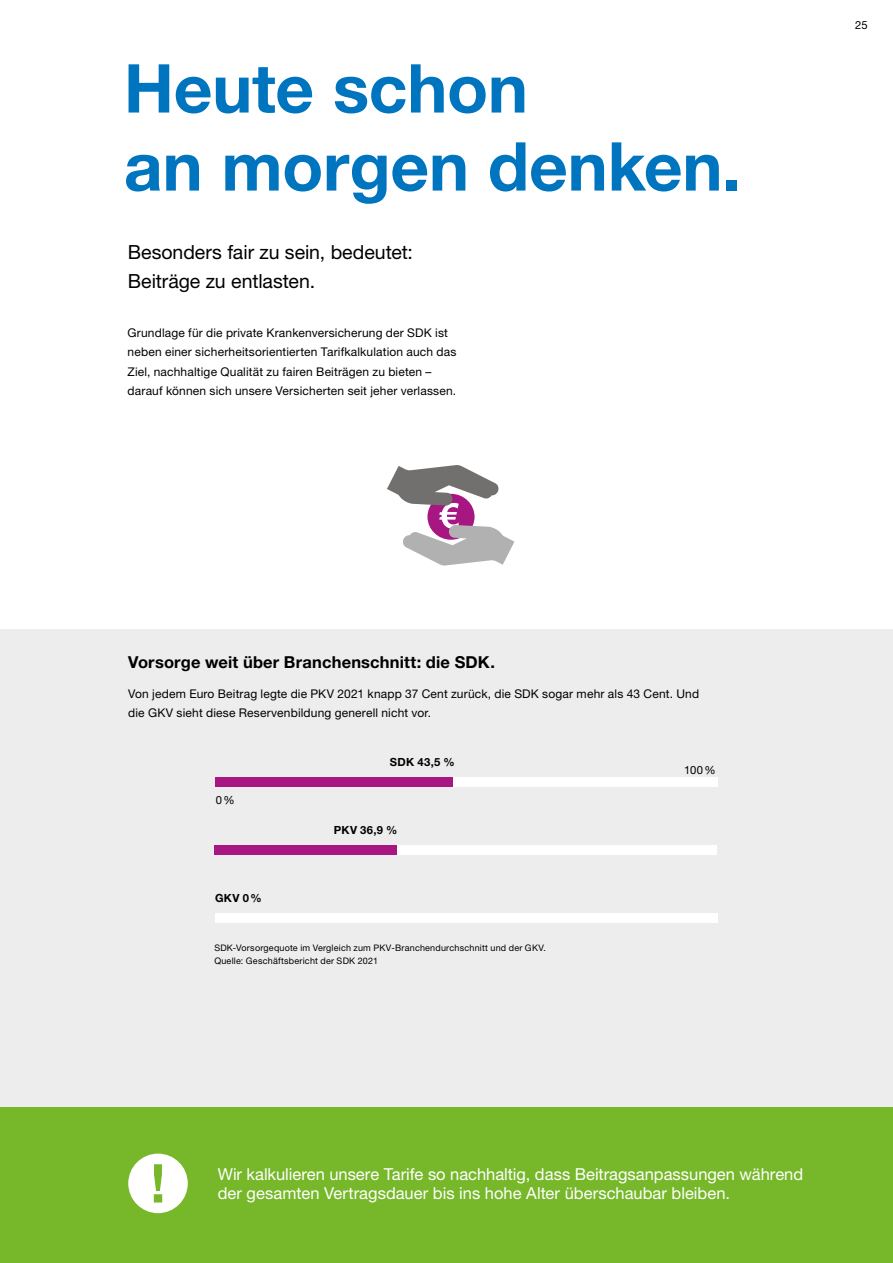
<style>
.page{position:relative;width:893px;height:1263px;background:#fff}
.page>*{position:absolute;margin:0;border:0;box-sizing:border-box;transform-origin:0 0}
.t1{font:700 67.5px/78px "Helvetica Neue LT Std";letter-spacing:-.005em;color:#0075bf}
.t2{font:19.5px/29.2px "Helvetica Neue LT Std";letter-spacing:-.005em;color:#000}
.t3{font:16.5px/19.5px "Helvetica Neue LT Std";color:#fff}
.t4{font:700 16.5px "Helvetica Neue LT Std";letter-spacing:.01em;color:#000}
.t5{font:12px/19.5px "Helvetica Neue LT Std";letter-spacing:.015em;color:#000}
.t6{font:700 11.25px "Helvetica Neue LT Std";letter-spacing:.03em;color:#000}
.t7{font:11.25px "Helvetica Neue LT Std";color:#000}
.t8{font:9px/12.8px "Helvetica Neue LT Std";letter-spacing:.025em;color:#000}
</style>
<div class="page">
<div style="left:0;top:629px;width:893px;height:478px;background:#ededed"></div>
<div style="left:0;top:1107px;width:893px;height:156px;background:#76b82a"></div>
<div style="left:214px;top:845px;width:503px;height:10px;background:#fff"></div>
<div style="left:214px;top:845px;width:183px;height:10px;background:#a71681"></div>
<div style="left:215px;top:777px;width:503px;height:10px;background:#fff"></div>
<div style="left:215px;top:913px;width:503px;height:10px;background:#fff"></div>
<div style="left:215px;top:777px;width:238px;height:10px;background:#a71681"></div>
<svg style="left:387px;top:465px;width:127px;height:101px"></svg>
<svg style="left:128px;top:1153px;width:60px;height:60px"></svg>
<h1 class="t1" style="left:124px;top:48px;width:619px">Heute schon<br>an morgen denken.</h1>
<h2 class="t2" style="left:128px;top:237px;width:287px">Besonders fair zu sein, bedeutet:<br>Beiträge zu entlasten.</h2>
<p class="t5" style="left:128px;top:323px;width:330px">Grundlage für die private Krankenversicherung der SDK ist neben einer sicherheitsorientierten Tarifkalkulation auch das Ziel, nachhaltige Qualität zu fairen Beiträgen zu bieten – darauf können sich unsere Versicherten seit jeher verlassen.</p>
<p class="t7" style="left:855px;top:19px;width:14px">25</p>
<h3 class="t4" style="left:128px;top:652px;width:368px">Vorsorge weit über Branchenschnitt: die SDK.</h3>
<p class="t5" style="left:128px;top:683px;width:572px">Von jedem Euro Beitrag legte die PKV 2021 knapp 37 Cent zurück, die SDK sogar mehr als 43 Cent. Und die GKV sieht diese Reservenbildung generell nicht vor.</p>
<p class="t7" style="left:216px;top:793px;width:20px">0%</p>
<p class="t6" style="left:215px;top:891px;width:48px">GKV 0%</p>
<p class="t6" style="left:390px;top:755px;width:66px">SDK 43,5 %</p>
<p class="t6" style="left:334px;top:823px;width:65px">PKV 36,9 %</p>
<p class="t8" style="left:214px;top:941px;width:333px">SDK-Vorsorgequote im Vergleich zum PKV-Branchendurchschnitt und der GKV.<br>Quelle: Geschäftsbericht der SDK 2021</p>
<p class="t7" style="left:684px;top:763px;width:33px">100%</p>
<h3 class="t3" style="left:218px;top:1164px;width:587px">Wir kalkulieren unsere Tarife so nachhaltig, dass Beitragsanpassungen während der gesamten Vertragsdauer bis ins hohe Alter überschaubar bleiben.</h3>
</div>
